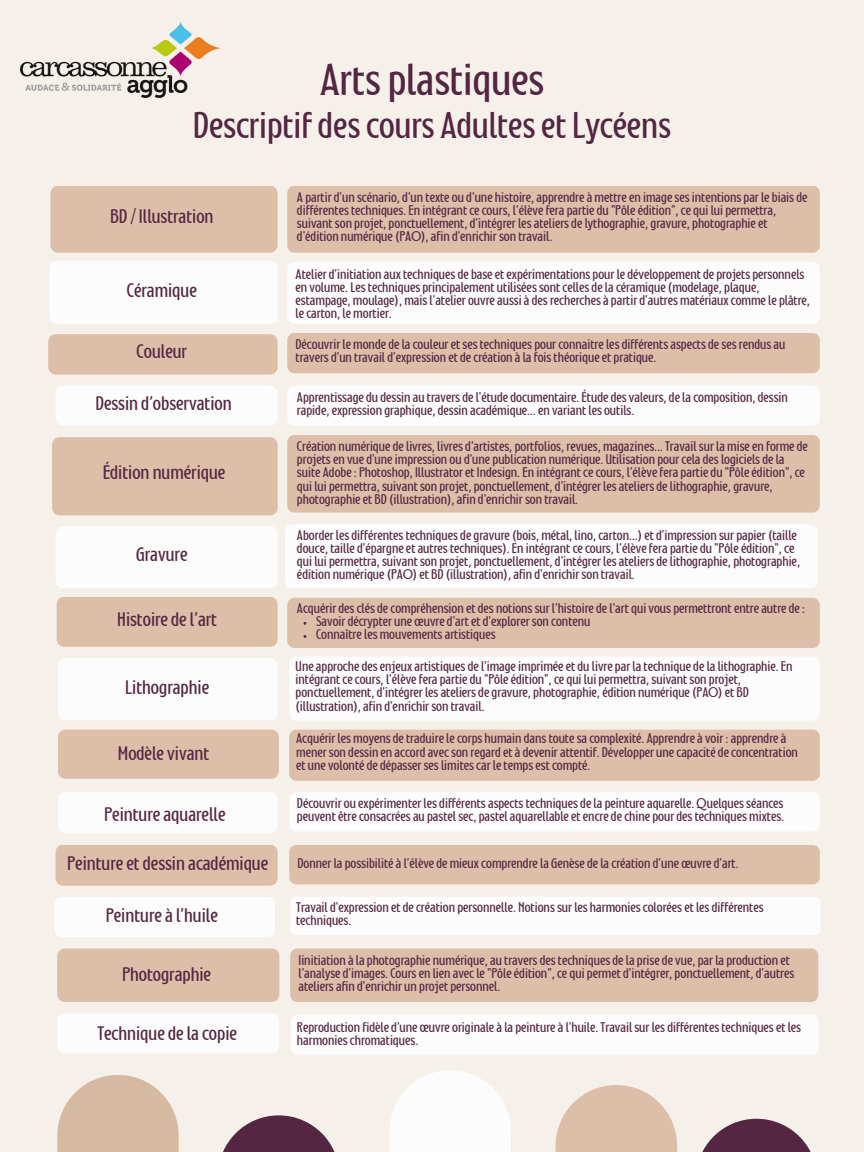
<style>
.page{position:relative;width:864px;height:1152px;background:#f6f0ea}
.page>*{position:absolute;margin:0;border:0;box-sizing:border-box;transform-origin:0 0}
.t1{font:35.85px "Montagna LTD";color:#542641}
.t2{font:29.85px "Montagna LTD";color:#542641}
.t3{font:15.75px "Montagna LTD";color:#542641}
.t4{font:11.25px/13.2px "Montagna LTD";color:#542641}
</style>
<div class="page">
<div style="left:287px;top:186px;width:533px;height:67px;background:#dcbea9;border-radius:7px"></div>
<img style="left:20px;top:22px;width:202px;height:76px">
<div style="left:50px;top:186px;width:228px;height:67px;background:#dcbea9;border-radius:8px"></div>
<div style="left:50px;top:261px;width:228px;height:63px;background:#fcfcfc;border-radius:8px"></div>
<div style="left:48px;top:334px;width:230px;height:41px;background:#dcbea9;border-radius:8px"></div>
<div style="left:56px;top:386px;width:222px;height:40px;background:#fcfcfc;border-radius:8px"></div>
<div style="left:52px;top:437px;width:226px;height:78px;background:#dcbea9;border-radius:8px"></div>
<div style="left:56px;top:526px;width:222px;height:62px;background:#fcfcfc;border-radius:8px"></div>
<div style="left:57px;top:597px;width:221px;height:50px;background:#dcbea9;border-radius:8px"></div>
<div style="left:58px;top:658px;width:220px;height:62px;background:#fcfcfc;border-radius:8px"></div>
<div style="left:58px;top:730px;width:221px;height:49px;background:#dcbea9;border-radius:8px"></div>
<div style="left:58px;top:792px;width:220px;height:41px;background:#fcfcfc;border-radius:8px"></div>
<div style="left:56px;top:845px;width:222px;height:41px;background:#dcbea9;border-radius:8px"></div>
<div style="left:54px;top:897px;width:221px;height:40px;background:#fcfcfc;border-radius:8px"></div>
<div style="left:57px;top:1013px;width:222px;height:41px;background:#fcfcfc;border-radius:8px"></div>
<div style="left:287px;top:262px;width:533px;height:62px;background:#fcfcfc;border-radius:7px"></div>
<div style="left:287px;top:333px;width:533px;height:40px;background:#dcbea9;border-radius:7px"></div>
<div style="left:289px;top:845px;width:531px;height:39px;background:#dcbea9;border-radius:7px"></div>
<div style="left:290px;top:949px;width:528px;height:53px;background:#dcbea9;border-radius:7px"></div>
<div style="left:291px;top:1014px;width:528px;height:41px;background:#fcfcfc;border-radius:7px"></div>
<div style="left:290px;top:897px;width:531px;height:38px;background:#fcfcfc;border-radius:5px"></div>
<div style="left:57px;top:949px;width:222px;height:53px;background:#dcbea9;border-radius:8px"></div>
<div style="left:287px;top:386px;width:533px;height:40px;background:#fcfcfc;border-radius:7px"></div>
<div style="left:287px;top:435px;width:533px;height:78px;background:#dcbea9;border-radius:7px"></div>
<div style="left:285px;top:524px;width:532px;height:64px;background:#fcfcfc;border-radius:7px"></div>
<div style="left:287px;top:598px;width:533px;height:50px;background:#dcbea9;border-radius:7px"></div>
<div style="left:289px;top:657px;width:531px;height:64px;background:#fcfcfc;border-radius:7px"></div>
<div style="left:289px;top:730px;width:531px;height:51px;background:#dcbea9;border-radius:7px"></div>
<div style="left:289px;top:792px;width:531px;height:40px;background:#fcfcfc;border-radius:7px"></div>
<svg style="left:57px;top:1075px;width:122px;height:77px"></svg>
<svg style="left:223px;top:1115px;width:112px;height:37px"></svg>
<svg style="left:390px;top:1070px;width:121px;height:82px"></svg>
<svg style="left:556px;top:1085px;width:121px;height:67px"></svg>
<svg style="left:702px;top:1119px;width:109px;height:33px"></svg>
<h1 class="t1" style="left:320px;top:64px;width:225px">Arts plastiques</h1>
<h1 class="t2" style="left:193px;top:112px;width:480px">Descriptif des cours Adultes et Lycéens</h1>
<h2 class="t3" style="left:110px;top:209px;width:105px">BD / Illustration</h2>
<h3 class="t3" style="left:127px;top:283px;width:72px">Céramique</h3>
<h2 class="t4" style="left:297px;top:191px;width:512px">A partir d’un scénario, d’un texte ou d’une histoire, apprendre à mettre en image ses intentions par le biais de différentes techniques. En intégrant ce cours, l’élève fera partie du "Pôle édition", ce qui lui permettra, suivant son projet, ponctuellement, d'intégrer les ateliers de lythographie, gravure, photographie et d'édition numérique (PAO), afin d'enrichir son travail.</h2>
<h2 class="t4" style="left:296px;top:268px;width:516px">Atelier d’initiation aux techniques de base et expérimentations pour le développement de projets personnels en volume. Les techniques principalement utilisées sont celles de la céramique (modelage, plaque, estampage, moulage), mais l’atelier ouvre aussi à des recherches à partir d’autres matériaux comme le plâtre, le carton, le mortier.</h2>
<h3 class="t4" style="left:296px;top:338px;width:491px">Découvrir le monde de la couleur et ses techniques pour connaitre les différents aspects de ses rendus au travers d’un travail d’expression et de création à la fois théorique et pratique.</h3>
<h3 class="t3" style="left:137px;top:344px;width:52px">Couleur</h3>
<h2 class="t3" style="left:96px;top:397px;width:138px">Dessin d’observation</h2>
<h3 class="t4" style="left:297px;top:391px;width:492px">Apprentissage du dessin au travers de l'étude documentaire. Étude des valeurs, de la composition, dessin rapide, expression graphique, dessin académique… en variant les outils.</h3>
<h2 class="t4" style="left:297px;top:441px;width:513px">Création numérique de livres, livres d'artistes, portfolios, revues, magazines... Travail sur la mise en forme de projets en vue d'une impression ou d'une publication numérique. Utilisation pour cela des logiciels de la suite Adobe : Photoshop, Illustrator et Indesign. En intégrant ce cours, l’élève fera partie du "Pôle édition", ce qui lui permettra, suivant son projet, ponctuellement, d'intégrer les ateliers de lithographie, gravure, photographie et BD (illustration), afin d'enrichir son travail.</h2>
<h2 class="t4" style="left:297px;top:530px;width:505px">Aborder les différentes techniques de gravure (bois, métal, lino, carton…) et d’impression sur papier (taille douce, taille d’épargne et autres techniques). En intégrant ce cours, l’élève fera partie du "Pôle édition", ce qui lui permettra, suivant son projet, ponctuellement, d'intégrer les ateliers de lithographie, photographie, édition numérique (PAO) et BD (illustration), afin d'enrichir son travail.</h2>
<h3 class="t4" style="left:297px;top:602px;width:510px">Acquérir des clés de compréhension et des notions sur l'histoire de l'art qui vous permettront entre autre de :</h3>
<h3 class="t4" style="left:316px;top:615px;width:276px">Savoir décrypter une œuvre d'art et d'explorer son contenu</h3>
<h2 class="t4" style="left:316px;top:628px;width:181px">Connaître les mouvements artistiques</h2>
<h3 class="t4" style="left:296px;top:661px;width:499px">Une approche des enjeux artistiques de l'image imprimée et du livre par la technique de la lithographie. En intégrant ce cours, l’élève fera partie du "Pôle édition", ce qui lui permettra, suivant son projet, ponctuellement, d'intégrer les ateliers de gravure, photographie, édition numérique (PAO) et BD (illustration), afin d'enrichir son travail.</h3>
<h2 class="t4" style="left:296px;top:733px;width:503px">Acquérir les moyens de traduire le corps humain dans toute sa complexité. Apprendre à voir : apprendre à mener son dessin en accord avec son regard et à devenir attentif. Développer une capacité de concentration et une volonté de dépasser ses limites car le temps est compté.</h2>
<h3 class="t4" style="left:297px;top:798px;width:489px">Découvrir ou expérimenter les différents aspects techniques de la peinture aquarelle. Quelques séances peuvent être consacrées au pastel sec, pastel aquarellable et encre de chine pour des techniques mixtes.</h3>
<h2 class="t4" style="left:298px;top:858px;width:443px">Donner la possibilité à l’élève de mieux comprendre la Genèse de la création d’une œuvre d’art.</h2>
<h3 class="t3" style="left:103px;top:465px;width:124px">Édition numérique</h3>
<h3 class="t3" style="left:136px;top:548px;width:53px">Gravure</h3>
<h2 class="t3" style="left:117px;top:612px;width:101px">Histoire de l’art</h2>
<h3 class="t3" style="left:125px;top:680px;width:85px">Lithographie</h3>
<h2 class="t3" style="left:118px;top:746px;width:93px">Modèle vivant</h2>
<h2 class="t3" style="left:104px;top:807px;width:123px">Peinture aquarelle</h2>
<h2 class="t3" style="left:67px;top:856px;width:203px">Peinture et dessin académique</h2>
<h2 class="t3" style="left:106px;top:908px;width:114px">Peinture à l’huile</h2>
<h3 class="t4" style="left:296px;top:901px;width:469px">Travail d'expression et de création personnelle. Notions sur les harmonies colorées et les différentes techniques.</h3>
<h3 class="t3" style="left:122px;top:967px;width:90px">Photographie</h3>
<p class="t3" style="left:97px;top:1026px;width:141px">Technique de la copie</p>
<h3 class="t4" style="left:299px;top:954px;width:497px">Iinitiation à la photographie numérique, au travers des techniques de la prise de vue, par la production et l’analyse d’images. Cours en lien avec le "Pôle édition", ce qui permet d'intégrer, ponctuellement, d’autres ateliers afin d'enrichir un projet personnel.</h3>
<p class="t4" style="left:297px;top:1022px;width:506px">Reproduction fidèle d'une œuvre originale à la peinture à l'huile. Travail sur les différentes techniques et les harmonies chromatiques.</p>
</div>
